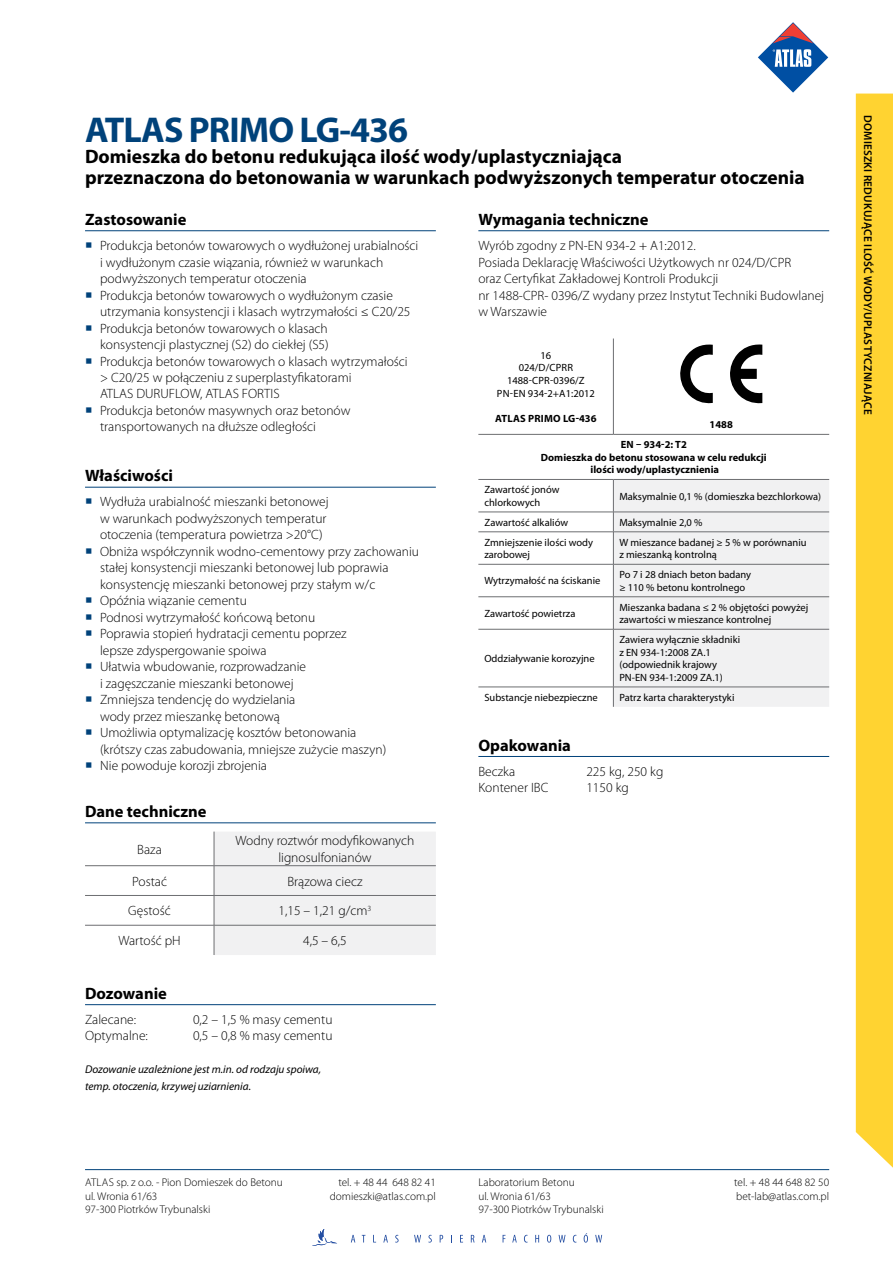
<style>
.page{position:relative;width:893px;height:1263px;background:#fff}
.page>*{position:absolute;margin:0;border:0;box-sizing:border-box;transform-origin:0 0}
.t1{font:700 36px "Myriad Pro";letter-spacing:-.025em;color:#00427a}
.t2{font:700 19.5px/21px "Myriad Pro";color:#000}
.t3{font:700 16.5px "Myriad Pro";color:#000}
.t4{font:300 13.5px/16.5px "Myriad Pro";color:#000}
.t5{font:300 11.25px/13.5px "Myriad Pro";color:#000}
.t6{font:italic 11.25px/16.5px "Myriad Pro";color:#000}
.t7{font:600 11.25px "Myriad Pro";letter-spacing:.02em;color:#000}
.t8{font:10.5px/12.6px "Myriad Pro";color:#000}
.t9{font:700 10.5px/12.6px "Myriad Pro";color:#000;text-align:center}
.t10{font:700 10.5px "Myriad Pro";letter-spacing:.02em;color:#000}
</style>
<div class="page">
<svg style="left:758px;top:22px;width:71px;height:71px"></svg>
<svg style="left:312px;top:1229px;width:25px;height:17px"></svg>
<svg style="left:351px;top:1235px;width:4px;height:7px"></svg>
<svg style="left:362px;top:1235px;width:3px;height:7px"></svg>
<svg style="left:383px;top:1235px;width:5px;height:7px"></svg>
<svg style="left:395px;top:1235px;width:4px;height:7px"></svg>
<svg style="left:414px;top:1235px;width:7px;height:7px"></svg>
<svg style="left:428px;top:1235px;width:4px;height:7px"></svg>
<svg style="left:440px;top:1235px;width:3px;height:7px"></svg>
<svg style="left:460px;top:1235px;width:3px;height:7px"></svg>
<svg style="left:471px;top:1235px;width:4px;height:7px"></svg>
<svg style="left:482px;top:1235px;width:4px;height:7px"></svg>
<svg style="left:512px;top:1235px;width:5px;height:7px"></svg>
<svg style="left:524px;top:1235px;width:4px;height:7px"></svg>
<svg style="left:535px;top:1235px;width:4px;height:7px"></svg>
<svg style="left:547px;top:1235px;width:4px;height:7px"></svg>
<svg style="left:559px;top:1235px;width:6px;height:7px"></svg>
<svg style="left:573px;top:1235px;width:3px;height:7px"></svg>
<svg style="left:584px;top:1233px;width:4px;height:9px"></svg>
<svg style="left:595px;top:1235px;width:7px;height:7px"></svg>
<hr style="left:85px;top:1169px;width:744px;height:1px;background:#00427a">
<div style="left:856px;top:94px;width:37px;height:1074px;background:#ffd331"></div>
<hr style="left:85px;top:230px;width:351px;height:1px;background:#00427a">
<hr style="left:85px;top:487px;width:351px;height:1px;background:#00427a">
<hr style="left:85px;top:822px;width:351px;height:1px;background:#00427a">
<hr style="left:85px;top:1004px;width:351px;height:1px;background:#00427a">
<hr style="left:85px;top:865px;width:129px;height:1px;background:#6d6e71">
<hr style="left:85px;top:895px;width:129px;height:1px;background:#6d6e71">
<div style="left:214px;top:831px;width:222px;height:124px;background:#f1f1f2"></div>
<hr style="left:85px;top:925px;width:129px;height:1px;background:#6d6e71">
<hr style="left:214px;top:925px;width:222px;height:1px;background:#6d6e71">
<hr style="left:214px;top:925px;width:1px;height:30px;background:#6d6e71">
<hr style="left:478px;top:230px;width:351px;height:1px;background:#00427a">
<hr style="left:478px;top:756px;width:351px;height:1px;background:#00427a">
<div style="left:614px;top:480px;width:215px;height:227px;background:#f1f1f2"></div>
<hr style="left:613px;top:338px;width:1px;height:96px;background:#6d6e71">
<hr style="left:478px;top:434px;width:135px;height:1px;background:#6d6e71">
<hr style="left:613px;top:434px;width:216px;height:1px;background:#6d6e71">
<hr style="left:478px;top:479px;width:135px;height:1px;background:#6d6e71">
<hr style="left:613px;top:479px;width:216px;height:1px;background:#6d6e71">
<hr style="left:613px;top:480px;width:1px;height:32px;background:#6d6e71">
<hr style="left:478px;top:512px;width:135px;height:1px;background:#6d6e71">
<hr style="left:613px;top:512px;width:216px;height:1px;background:#6d6e71">
<svg style="left:613px;top:512px;width:1px;height:19px"></svg>
<hr style="left:478px;top:531px;width:135px;height:1px;background:#6d6e71">
<hr style="left:613px;top:531px;width:216px;height:1px;background:#6d6e71">
<hr style="left:613px;top:532px;width:1px;height:32px;background:#6d6e71">
<hr style="left:478px;top:564px;width:135px;height:1px;background:#6d6e71">
<hr style="left:613px;top:564px;width:216px;height:1px;background:#6d6e71">
<hr style="left:613px;top:564px;width:1px;height:33px;background:#6d6e71">
<hr style="left:478px;top:596px;width:135px;height:1px;background:#6d6e71">
<hr style="left:613px;top:596px;width:216px;height:1px;background:#6d6e71">
<hr style="left:613px;top:597px;width:1px;height:32px;background:#6d6e71">
<hr style="left:478px;top:629px;width:135px;height:1px;background:#6d6e71">
<hr style="left:613px;top:629px;width:216px;height:1px;background:#6d6e71">
<hr style="left:613px;top:629px;width:1px;height:58px;background:#6d6e71">
<hr style="left:478px;top:687px;width:135px;height:1px;background:#6d6e71">
<hr style="left:613px;top:687px;width:216px;height:1px;background:#6d6e71">
<svg style="left:613px;top:687px;width:1px;height:20px"></svg>
<svg style="left:680px;top:344px;width:33px;height:60px"></svg>
<svg style="left:730px;top:344px;width:33px;height:60px"></svg>
<h1 class="t1" style="left:85px;top:106px;width:325px">ATLAS PRIMO LG-436</h1>
<h2 class="t2" style="left:85px;top:145px;width:721px">Domieszka do betonu redukująca ilość wody/uplastyczniająca<br>przeznaczona do betonowania w warunkach podwyższonych temperatur otoczenia</h2>
<p class="t3" style="left:85px;top:209px;width:103px">Zastosowanie</p>
<p class="t4" style="left:100px;top:237px;width:320px">Produkcja betonów towarowych o wydłużonej urabialności i wydłużonym czasie wiązania, również w warunkach podwyższonych temperatur otoczenia<br>Produkcja betonów towarowych o wydłużonym czasie utrzymania konsystencji i klasach wytrzymałości ≤ C20/25<br>Produkcja betonów towarowych o klasach<br>konsystencji plastycznej (S2) do ciekłej (S5)<br>Produkcja betonów towarowych o klasach wytrzymałości &gt; C20/25 w połączeniu z superplastyfikatorami<br>ATLAS DURUFLOW, ATLAS FORTIS<br>Produkcja betonów masywnych oraz betonów transportowanych na dłuższe odległości</p>
<p class="t3" style="left:85px;top:465px;width:90px">Właściwości</p>
<p class="t4" style="left:100px;top:494px;width:321px">Wydłuża urabialność mieszanki betonowej<br>w warunkach podwyższonych temperatur<br>otoczenia (temperatura powietrza &gt;20°C)<br>Obniża współczynnik wodno-cementowy przy zachowaniu stałej konsystencji mieszanki betonowej lub poprawia konsystencję mieszanki betonowej przy stałym w/c Opóźnia wiązanie cementu<br>Podnosi wytrzymałość końcową betonu<br>Poprawia stopień hydratacji cementu poprzez<br>lepsze zdyspergowanie spoiwa<br>Ułatwia wbudowanie, rozprowadzanie<br>i zagęszczanie mieszanki betonowej<br>Zmniejsza tendencję do wydzielania<br>wody przez mieszankę betonową<br>Umożliwia optymalizację kosztów betonowania<br>(krótszy czas zabudowania, mniejsze zużycie maszyn)<br>Nie powoduje korozji zbrojenia</p>
<p class="t3" style="left:85px;top:801px;width:123px">Dane techniczne</p>
<p class="t4" style="left:137px;top:841px;width:26px">Baza</p>
<p class="t4" style="left:236px;top:833px;width:180px;text-align:center">Wodny roztwór modyfikowanych lignosulfonianów</p>
<p class="t4" style="left:132px;top:873px;width:36px">Postać</p>
<p class="t4" style="left:287px;top:873px;width:77px">Brązowa ciecz</p>
<p class="t4" style="left:128px;top:903px;width:44px">Gęstość</p>
<p class="t4" style="left:278px;top:903px;width:94px">1,15 – 1,21 g/cm<sup>3</sup></p>
<p class="t4" style="left:118px;top:933px;width:64px">Wartość pH</p>
<p class="t4" style="left:303px;top:933px;width:45px">4,5 – 6,5</p>
<p class="t3" style="left:85px;top:982px;width:83px">Dozowanie</p>
<p class="t4" style="left:85px;top:1011px;width:53px">Zalecane:</p>
<p class="t4" style="left:193px;top:1011px;width:141px">0,2 – 1,5 % masy cementu</p>
<p class="t4" style="left:85px;top:1028px;width:64px">Optymalne:</p>
<p class="t4" style="left:193px;top:1028px;width:141px">0,5 – 0,8 % masy cementu</p>
<p class="t6" style="left:85px;top:1061px;width:238px">Dozowanie uzależnione jest m.in. od rodzaju spoiwa, temp. otoczenia, krzywej uziarnienia.</p>
<p class="t3" style="left:478px;top:209px;width:172px">Wymagania techniczne</p>
<p class="t4" style="left:478px;top:237px;width:347px">Wyrób zgodny z PN-EN 934-2 + A1:2012.<br>Posiada Deklarację Właściwości Użytkowych nr 024/D/CPR<br>oraz Certyfikat Zakładowej Kontroli Produkcji<br>nr 1488-CPR- 0396/Z wydany przez Instytut Techniki Budowlanej w Warszawie</p>
<p class="t8" style="left:497px;top:349px;width:99px;text-align:center">16<br>024/D/CPRR<br>1488-CPR-0396/Z<br>PN-EN 934-2+A1:2012</p>
<p class="t10" style="left:495px;top:411px;width:103px">ATLAS PRIMO LG-436</p>
<p class="t9" style="left:710px;top:418px;width:25px">1488</p>
<p class="t9" style="left:541px;top:438px;width:227px">EN – 934-2: T2<br>Domieszka do betonu stosowana w celu redukcji ilości wody/uplastycznienia</p>
<p class="t8" style="left:484px;top:483px;width:77px">Zawartość jonów chlorkowych</p>
<p class="t8" style="left:619px;top:490px;width:203px">Maksymalnie 0,1 % (domieszka bezchlorkowa)</p>
<p class="t8" style="left:484px;top:516px;width:85px">Zawartość alkaliów</p>
<p class="t8" style="left:619px;top:516px;width:85px">Maksymalnie 2,0 %</p>
<p class="t8" style="left:484px;top:536px;width:110px">Zmniejszenie ilości wody zarobowej</p>
<p class="t8" style="left:619px;top:536px;width:189px">W mieszance badanej ≥ 5 % w porównaniu z mieszanką kontrolną</p>
<p class="t8" style="left:484px;top:574px;width:118px">Wytrzymałość na ściskanie</p>
<p class="t8" style="left:619px;top:568px;width:133px">Po 7 i 28 dniach beton badany ≥ 110 % betonu kontrolnego</p>
<p class="t8" style="left:484px;top:607px;width:93px">Zawartość powietrza</p>
<p class="t8" style="left:619px;top:601px;width:190px">Mieszanka badana ≤ 2 % objętości powyżej zawartości w mieszance kontrolnej</p>
<p class="t8" style="left:484px;top:652px;width:112px">Oddziaływanie korozyjne</p>
<p class="t8" style="left:619px;top:633px;width:122px">Zawiera wyłącznie składniki z EN 934-1:2008 ZA.1 (odpowiednik krajowy<br>PN-EN 934-1:2009 ZA.1)</p>
<p class="t8" style="left:484px;top:691px;width:115px">Substancje niebezpieczne</p>
<p class="t8" style="left:619px;top:691px;width:117px">Patrz karta charakterystyki</p>
<p class="t3" style="left:478px;top:734px;width:94px">Opakowania</p>
<p class="t4" style="left:478px;top:763px;width:39px">Beczka</p>
<p class="t4" style="left:586px;top:763px;width:78px">225 kg, 250 kg</p>
<p class="t4" style="left:478px;top:780px;width:72px">Kontener IBC</p>
<p class="t4" style="left:586px;top:780px;width:44px">1150 kg</p>
<p class="t7" style="left:875px;top:115px;width:301px;rotate:90deg">Domieszki redukujące ilość wody/uplastyczniające</p>
<p class="t5" style="left:85px;top:1176px;width:199px">ATLAS sp. z o.o. - Pion Domieszek do Betonu ul. Wronia 61/63<br>97-300 Piotrków Trybunalski</p>
<p class="t5" style="left:478px;top:1176px;width:127px">Laboratorium Betonu<br>ul. Wronia 61/63<br>97-300 Piotrków Trybunalski</p>
<p class="t5" style="left:734px;top:1176px;width:96px">tel. + 48 44 648 82 50 bet-lab@atlas.com.pl</p>
<p class="t5" style="left:330px;top:1176px;width:108px;text-align:right">tel. + 48 44 648 82 41 domieszki@atlas.com.pl</p>
</div>
